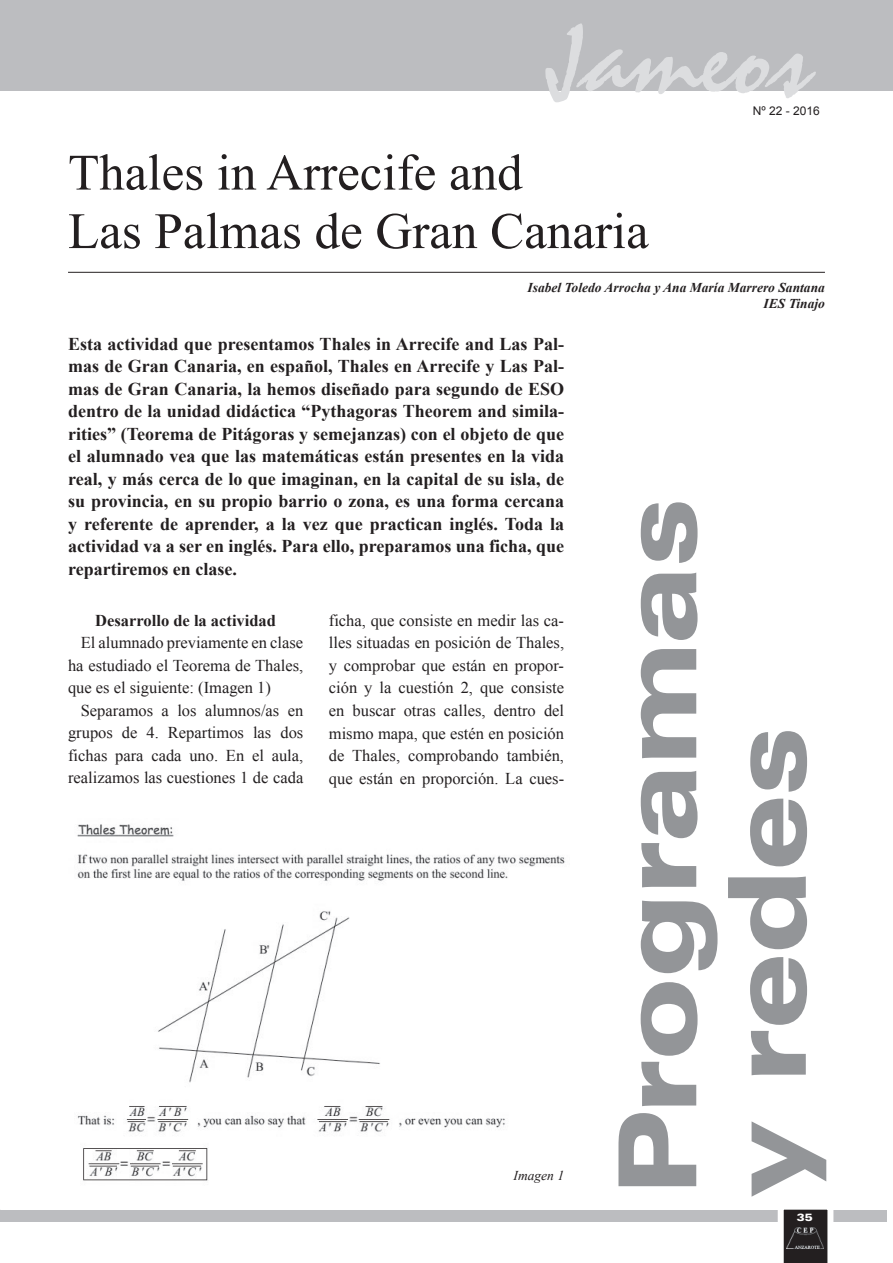
<style>
.page{position:relative;width:893px;height:1263px;background:#fff}
.page>*{position:absolute;margin:0;border:0;box-sizing:border-box;transform-origin:0 0}
.t1{font:900 expanded 108px/109.5px "Zurich BT";color:#939598}
.t2{font:108px "Staccato 222 BT";color:#dcdddf}
.t3{font:51px/58.5px "Times New Roman";color:#231f20}
.t4{font:700 18px/22.5px "Times New Roman";color:#231f20;text-align:justify}
.t5{font:16.5px/22.5px "Times New Roman";color:#231f20;text-align:justify}
.t6{font:700 16.5px "Times New Roman";color:#231f20}
.t7{font:italic 700 13.5px/16.2px "Times New Roman";color:#231f20;text-align:right}
.t8{font:italic 13.5px "Times New Roman";color:#231f20}
.t9{font:12px "Arial";color:#231f20}
.t10{font:900 expanded 10.5px "Zurich BT";color:#fff}
</style>
<div class="page">
<div style="left:0;top:1209px;width:887px;height:12px;background:#bcbdc0"></div>
<div style="left:0;top:0;width:893px;height:90px;background:#bcbdc0"></div>
<svg style="left:778px;top:1209px;width:55px;height:54px"></svg>
<img style="left:787px;top:1227px;width:36px;height:21px">
<hr style="left:68px;top:272px;width:757px;height:1px;background:#231f20">
<img style="left:77px;top:824px;width:488px;height:357px">
<h1 class="t2" style="left:545px;top:-1px;width:267px">Jameos</h1>
<p class="t9" style="left:753px;top:103px;width:69px">Nº 22 - 2016</p>
<h2 class="t3" style="left:68px;top:142px;width:582px">Thales in Arrecife and<br>las Palmas de gran Canaria</h2>
<p class="t7" style="left:527px;top:279px;width:299px">Isabel Toledo Arrocha y Ana María Marrero Santana<br>IES Tinajo</p>
<p class="t4" style="left:68px;top:332px;width:498px">Esta actividad que presentamos Thales in Arrecife and Las Pal&shy;mas de Gran Canaria, en español, Thales en Arrecife y Las Pal&shy;mas de Gran Canaria, la hemos diseñado para segundo de ESO dentro de la unidad didáctica “Pythagoras Theorem and simila&shy;rities” (Teorema de Pitágoras y semejanzas) con el objeto de que el alumnado vea que las matemáticas están presentes en la vida real, y más cerca de lo que imaginan, en la capital de su isla, de su provincia, en su propio barrio o zona, es una forma cercana y referente de aprender, a la vez que practican inglés. Toda la actividad va a ser en inglés. Para ello, preparamos una ficha, que repartiremos en clase.</p>
<p class="t6" style="left:95px;top:609px;width:182px">Desarrollo de la actividad</p>
<p class="t5" style="left:68px;top:631px;width:237px;text-indent:13px">El alumnado previamente en clase ha estudiado el Teorema de Thales, que es el siguiente: (imagen 1)</p>
<p class="t5" style="left:68px;top:699px;width:237px;text-indent:13px">separamos a los alumnos/as en grupos de 4. Repartimos las dos fichas para cada uno. En el aula, realizamos las cuestiones 1 de cada</p>
<p class="t5" style="left:329px;top:609px;width:237px">ficha, que consiste en medir las ca&shy;lles situadas en posición de Thales, y comprobar que están en propor&shy;ción y la cuestión 2, que consiste en buscar otras calles, dentro del mismo mapa, que estén en posición de Thales, comprobando también, que están en proporción. la cues-</p>
<p class="t8" style="left:513px;top:1166px;width:52px">Imagen 1</p>
<h1 class="t1" style="left:603px;top:1195px;width:698px;rotate:-90deg">Programas y redes</h1>
<p class="t10" style="left:797px;top:1211px;width:17px">35</p>
</div>
